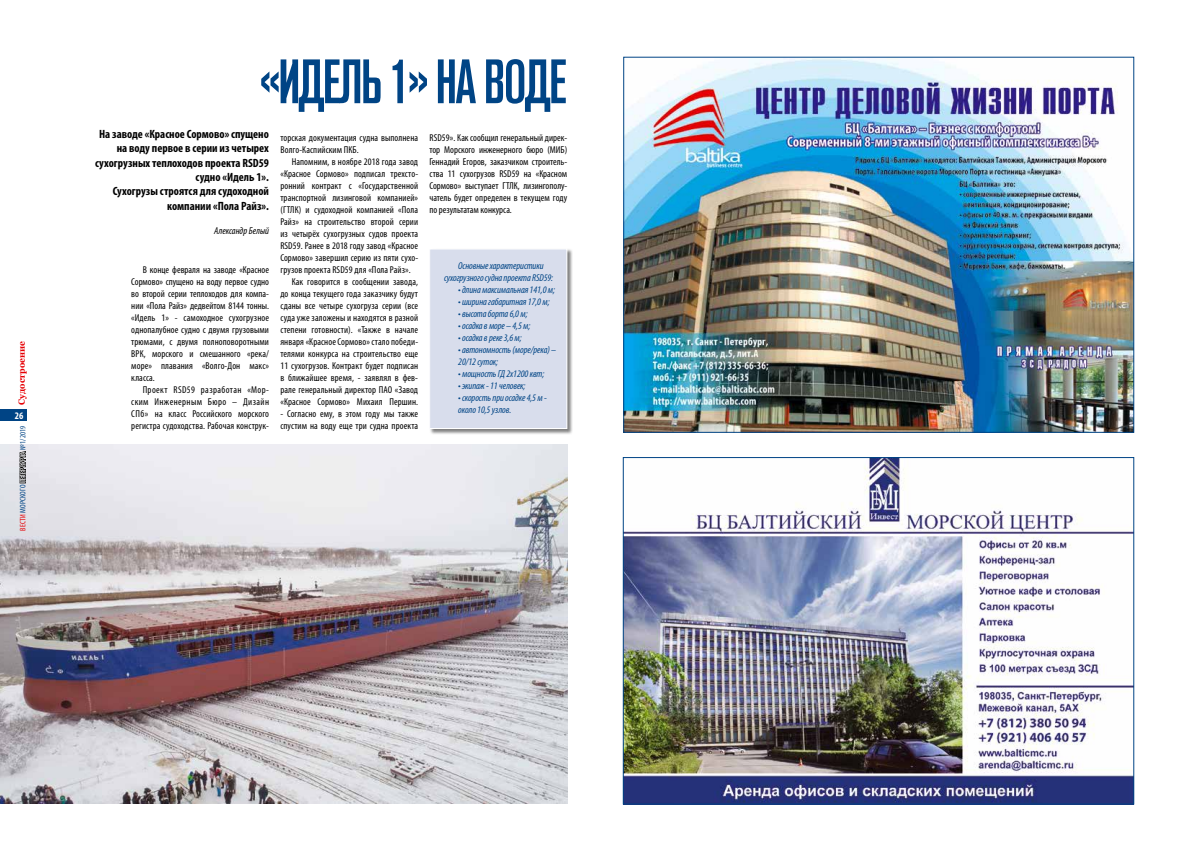
<style>
.page{position:relative;width:1191px;height:842px;background:#fff}
.page>*{position:absolute;margin:0;border:0;box-sizing:border-box;transform-origin:0 0}
.t1{font:500 condensed 62px "Akzidenz Grotesk Pro";letter-spacing:-.03em;color:#004485}
.t2{font:700 condensed 12px/14.4px "Myriad Pro";color:#000;text-align:right}
.t3{font:condensed 10px/12px "Myriad Pro";letter-spacing:.01em;color:#000;text-align:justify}
.t4{font:italic condensed 10px/12px "Myriad Pro";letter-spacing:-.01em;color:#004485}
.t5{font:italic condensed 10px "Myriad Pro";color:#000}
.t6{font:700 condensed 10px "Myriad Pro";color:#fff}
.t7{font:700 9px "Georgia";color:#e60005;scale:.95 1}
.t8{font:condensed 8px "Myriad Pro";letter-spacing:.02em;color:#004485}
.s1{color:#e60005}
.s2{color:#fff}
</style>
<div class="page">
<img style="left:625px;top:59px;width:507px;height:372px">
<img style="left:625px;top:459px;width:507px;height:343px">
<div style="left:429px;top:248px;width:144px;height:187px;background:#000;opacity:.5"></div>
<div style="left:429px;top:249px;width:138px;height:179px;background:#d8ddec"></div>
<div style="left:429px;top:249px;width:138px;height:180px;border:1px solid #fff"></div>
<img style="left:0;top:444px;width:567px;height:360px">
<div style="left:0;top:410px;width:27px;height:11px;background:#004485"></div>
<svg style="left:19px;top:451px;width:7px;height:32px"></svg>
<p class="t7" style="left:16px;top:405px;width:68px;rotate:-90deg">Судостроение</p>
<p class="t6" style="left:15px;top:409px;width:10px">26</p>
<p class="t8" style="left:18px;top:531px;width:107px;rotate:-90deg"><span class="s1">ВЕСТИ</span> МОРСКОГО <span class="s2">ПЕТЕРБУРГА</span> №1/ 2019</p>
<h1 class="t1" style="left:260px;top:41px;width:309px">«ИДЕЛЬ 1» НА ВОДЕ</h1>
<p class="t2" style="left:95px;top:126px;width:175px">На заводе «Красное Сормово» спущено на воду первое в серии из четырех сухогрузных теплоходов проекта RSD59 судно «Идель 1».<br>Сухогрузы строятся для судоходной компании «Пола Райз».</p>
<p class="t5" style="left:214px;top:224px;width:56px">Александр Белый</p>
<p class="t3" style="left:131px;top:263px;width:139px;text-indent:11px">В конце февраля на заводе «Красное Сормово» спущено на воду первое судно во второй серии теплоходов для компа&shy;нии «Пола Райз» дедвейтом 8144 тонны. «Идель 1» - самоходное сухогрузное однопалубное судно с двумя грузовыми трюмами, с двумя полноповоротными ВРК, морского и смешанного «река/ море» плавания «Волго-Дон макс» класса.</p>
<p class="t3" style="left:131px;top:383px;width:139px;text-indent:11px">Проект RSD59 разработан «Мор&shy;ским Инженерным Бюро – Дизайн СПб» на класс Российского морского регистра судоходства. Рабочая конструк-</p>
<p class="t3" style="left:429px;top:131px;width:139px">RSD59». Как сообщил генеральный дирек&shy;тор Морского инженерного бюро (МИБ)<br>Геннадий Егоров, заказчиком строитель&shy;ства 11 сухогрузов RSD59 на «Красном Сормово» выступает ГТЛК, лизингополу&shy;чатель будет определен в текущем году по результатам конкурса.</p>
<p class="t3" style="left:280px;top:131px;width:139px">торская документация судна выполнена<br>Волго-Каспийским ПКБ.</p>
<p class="t3" style="left:292px;top:155px;width:128px">Напомним, в ноябре 2018 года завод</p>
<p class="t3" style="left:280px;top:167px;width:139px">«Красное Сормово» подписал трехсто-</p>
<p class="t3" style="left:280px;top:179px;width:139px">ронний контракт с «Государственной</p>
<p class="t3" style="left:280px;top:191px;width:139px">транспортной лизинговой компанией»</p>
<p class="t3" style="left:280px;top:203px;width:139px">(ГТЛК) и судоходной компанией «Пола</p>
<p class="t3" style="left:280px;top:215px;width:139px">Райз» на строительство второй серии</p>
<p class="t3" style="left:280px;top:227px;width:139px">из четырёх сухогрузных судов проекта</p>
<p class="t3" style="left:280px;top:239px;width:139px">RSD59. Ранее в 2018 году завод «Красное</p>
<p class="t3" style="left:280px;top:251px;width:139px">Сормово» завершил серию из пяти сухо-</p>
<p class="t3" style="left:280px;top:263px;width:132px">грузов проекта RSD59 для «Пола Райз».</p>
<p class="t3" style="left:292px;top:275px;width:128px">Как говорится в сообщении завода,</p>
<p class="t3" style="left:280px;top:287px;width:139px">до конца текущего года заказчику будут</p>
<p class="t3" style="left:280px;top:299px;width:139px">сданы все четыре сухогруза серии (все</p>
<p class="t3" style="left:280px;top:311px;width:139px">суда уже заложены и находятся в разной</p>
<p class="t3" style="left:280px;top:323px;width:139px">степени готовности). «Также в начале</p>
<p class="t3" style="left:280px;top:335px;width:139px">января «Красное Сормово» стало победи-</p>
<p class="t3" style="left:280px;top:347px;width:139px">телями конкурса на строительство еще</p>
<p class="t3" style="left:280px;top:359px;width:139px">11 сухогрузов. Контракт будет подписан</p>
<p class="t3" style="left:280px;top:371px;width:139px">в ближайшее время, - заявлял в фев-</p>
<p class="t3" style="left:280px;top:383px;width:139px">рале генеральный директор ПАО «Завод</p>
<p class="t3" style="left:280px;top:395px;width:139px">«Красное Сормово» Михаил Першин.</p>
<p class="t3" style="left:280px;top:407px;width:139px">- Согласно ему, в этом году мы также спустим на воду еще три судна проекта</p>
<p class="t4" style="left:444px;top:259px;width:110px;text-align:center">Основные характеристики сухогрузного судна проекта RSD59:</p>
<p class="t4" style="left:458px;top:283px;width:98px">• длина максимальная 141,0 м;</p>
<p class="t4" style="left:458px;top:295px;width:93px">• ширина габаритная 17,0 м;</p>
<p class="t4" style="left:458px;top:307px;width:71px">• высота борта 6,0 м;</p>
<p class="t4" style="left:458px;top:319px;width:74px">• осадка в море – 4,5 м;</p>
<p class="t4" style="left:458px;top:331px;width:65px">• осадка в реке 3,6 м;</p>
<p class="t4" style="left:458px;top:343px;width:99px">• автономность (море/река) –<br>20/12 суток;</p>
<p class="t4" style="left:458px;top:367px;width:88px">• мощность ГД 2х1200 квт;</p>
<p class="t4" style="left:458px;top:379px;width:69px">• экипаж - 11 человек;</p>
<p class="t4" style="left:458px;top:391px;width:90px">• скорость при осадке 4,5 м - около 10,5 узлов.</p>
</div>
